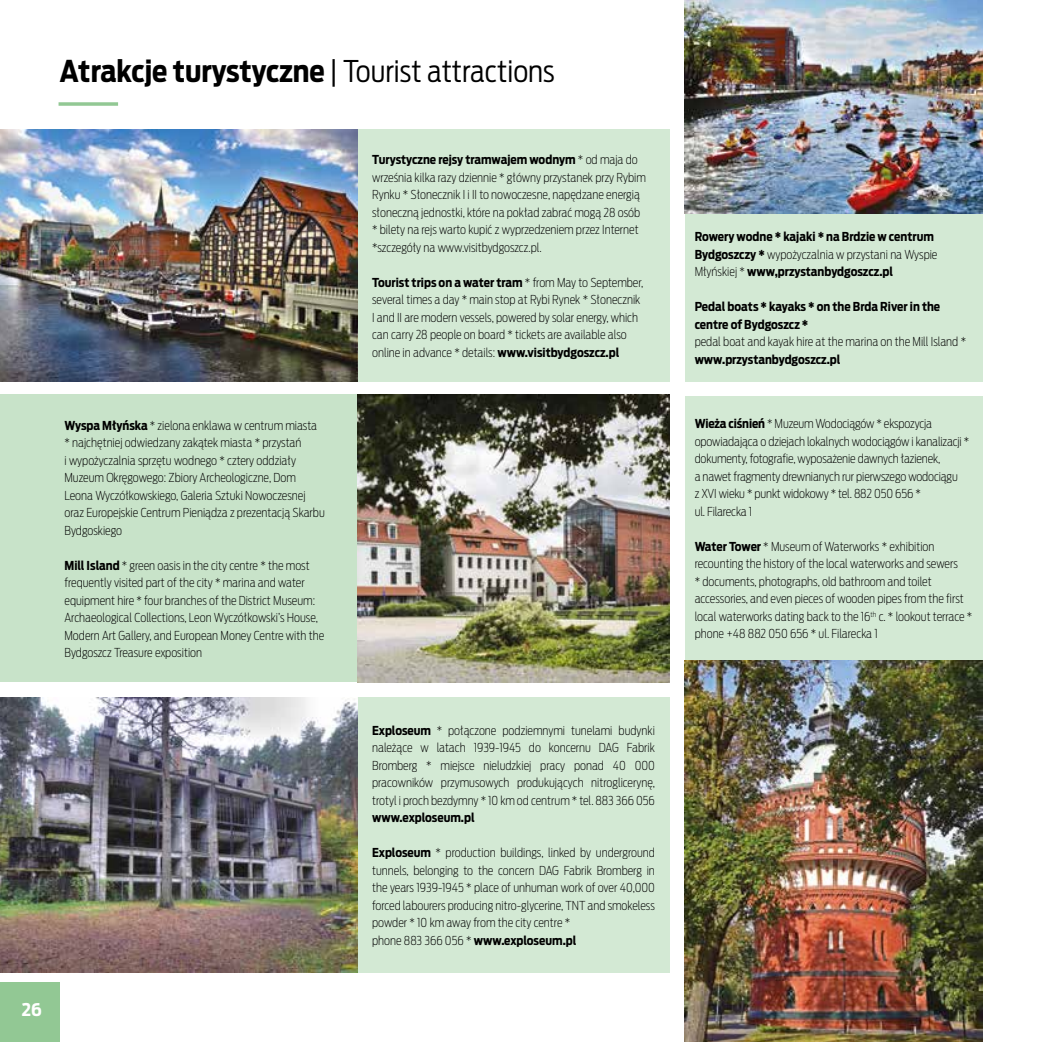
<style>
.page{position:relative;width:1042px;height:1042px;background:#fff}
.page>*{position:absolute;margin:0;border:0;box-sizing:border-box;transform-origin:0 0}
.t1{font:700 29.75px "Ford Antenna Cond";color:#000}
.t2{font:700 17.5px "Ford Antenna Cond";color:#fff}
.t3{font:200 12.25px/17.5px "Ford Antenna Cond";color:#000}
.t4{font:700 12.25px/17.5px "Ford Antenna Cond";color:#000}
.s1{font-weight:300}
.s2{font-weight:700}
.s3{font-weight:200}
</style>
<div class="page">
<div style="left:0;top:982px;width:60px;height:60px;background:#92c894"></div>
<div style="left:298px;top:697px;width:372px;height:275px;background:#d3e9d4"></div>
<div style="left:685px;top:190px;width:297px;height:192px;background:#d3e9d4"></div>
<div style="left:685px;top:396px;width:297px;height:264px;background:#d3e9d4"></div>
<div style="left:0;top:394px;width:357px;height:288px;background:#c8e3c9"></div>
<div style="left:357px;top:129px;width:313px;height:253px;background:#d3e9d4"></div>
<img style="left:0;top:129px;width:357px;height:253px">
<img style="left:357px;top:394px;width:313px;height:288px">
<img style="left:0;top:697px;width:357px;height:275px">
<img style="left:685px;top:660px;width:297px;height:382px">
<img style="left:685px;top:0;width:297px;height:213px">
<svg style="left:59px;top:102px;width:59px;height:4px"></svg>
<h1 class="t1" style="left:60px;top:45px;width:497px">Atrakcje turystyczne <span class="s1">| Tourist attractions</span></h1>
<p class="t3" style="left:64px;top:415px;width:262px"><span class="s2">Wyspa Młyńska</span> * zielona enklawa w centrum miasta * najchętniej odwiedzany zakątek miasta * przystań<br>i wypożyczalnia sprzętu wodnego * cztery oddziały Muzeum Okręgowego: Zbiory Archeologiczne, Dom Leona Wyczółkowskiego, Galeria Sztuki Nowoczesnej oraz Europejskie Centrum Pieniądza z prezentacją Skarbu Bydgoskiego</p>
<p class="t3" style="left:64px;top:555px;width:261px"><span class="s2">Mill Island</span> * green oasis in the city centre * the most frequently visited part of the city * marina and water equipment hire * four branches of the District Museum:<br>Archaeological Collections, Leon Wyczółkowski’s House, Modern Art Gallery, and European Money Centre with the Bydgoszcz Treasure exposition</p>
<h2 class="t2" style="left:22px;top:994px;width:22px">26</h2>
<p class="t3" style="left:372px;top:149px;width:275px"><span class="s2">Turystyczne rejsy tramwajem wodnym</span> * od maja do września kilka razy dziennie * główny przystanek przy Rybim Rynku * Słonecznik I i II to nowoczesne, napędzane energią słoneczną jednostki, które na pokład zabrać mogą 28 osób * bilety na rejs warto kupić z wyprzedzeniem przez Internet *szczegóły na www.visitbydgoszcz.pl.</p>
<p class="t3" style="left:372px;top:272px;width:273px"><span class="s2">Tourist trips on a water tram</span> * from May to September, several times a day * main stop at Rybi Rynek * Słonecznik I and II are modern vessels, powered by solar energy, which can carry 28 people on board * tickets are available also online in advance * details: <span class="s2">www.visitbydgoszcz.pl</span></p>
<p class="t3" style="left:372px;top:720px;width:284px;text-align:justify"><span class="s2">Exploseum</span> * połączone podziemnymi tunelami budynki należące w latach 1939-1945 do koncernu DAG Fabrik Bromberg * miejsce nieludzkiej pracy ponad 40 000 pracowników przymusowych produkujących nitroglicerynę, trotyl i proch bezdymny * 10 km od centrum * tel. 883 366 056</p>
<p class="t4" style="left:372px;top:807px;width:104px">www.exploseum.pl</p>
<p class="t3" style="left:372px;top:842px;width:284px"><span class="s2">Exploseum</span> * production buildings, linked by underground tunnels, belonging to the concern DAG Fabrik Bromberg in the years 1939-1945 * place of unhuman work of over 40,000 forced labourers producing nitro-glycerine, TNT and smokeless powder * 10 km away from the city centre *<br>phone 883 366 056 * <span class="s2">www.exploseum.pl</span></p>
<p class="t4" style="left:694px;top:226px;width:244px">Rowery wodne * kajaki * na Brdzie w centrum<br>Bydgoszczy * <span class="s3">wypożyczalnia w przystani na Wyspie<br>Młyńskiej *</span> www,przystanbydgoszcz.pl</p>
<p class="t4" style="left:694px;top:296px;width:247px">Pedal boats * kayaks * on the Brda River in the centre of Bydgoszcz *</p>
<p class="t3" style="left:694px;top:331px;width:273px">pedal boat and kayak hire at the marina on the Mill Island *</p>
<p class="t4" style="left:694px;top:349px;width:147px">www.przystanbydgoszcz.pl</p>
<p class="t3" style="left:694px;top:414px;width:276px"><span class="s2">Wieża ciśnień</span> * Muzeum Wodociągów * ekspozycja opowiadająca o dziejach lokalnych wodociągów i kanalizacji * dokumenty, fotografie, wyposażenie dawnych łazienek,<br>a nawet fragmenty drewnianych rur pierwszego wodociągu<br>z XVI wieku * punkt widokowy * tel. 882 050 656 *<br>ul. Filarecka 1</p>
<p class="t3" style="left:694px;top:536px;width:279px"><span class="s2">Water Tower</span> * Museum of Waterworks * exhibition recounting the history of the local waterworks and sewers<br>* documents, photographs, old bathroom and toilet accessories, and even pieces of wooden pipes from the first local waterworks dating back to the 16<sup>th</sup> c. * lookout terrace * phone +48 882 050 656 * ul. Filarecka 1</p>
</div>
